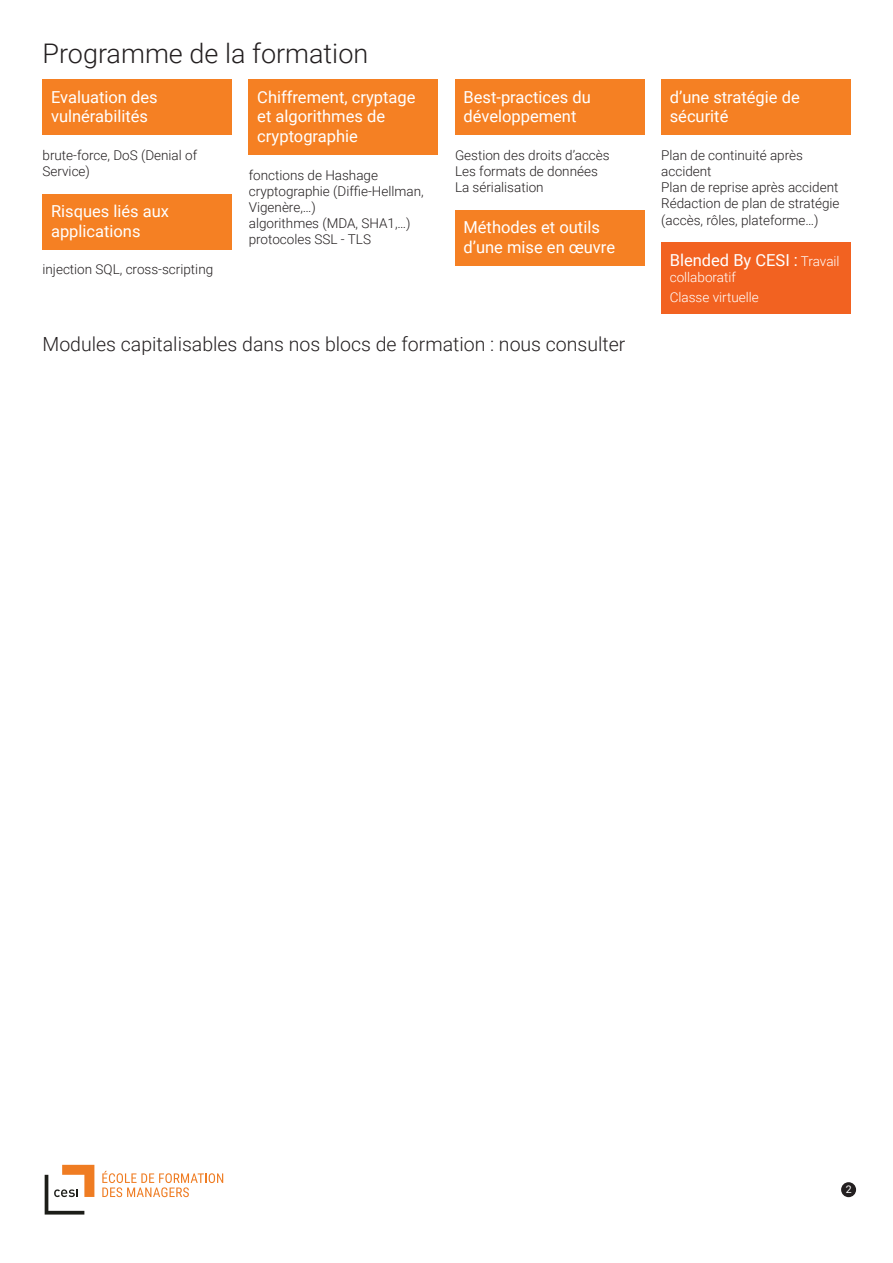
<style>
.page{position:relative;width:893px;height:1263px;background:#fff}
.page>*{position:absolute;margin:0;border:0;box-sizing:border-box;transform-origin:0 0}
.t1{font:300 27px "Roboto";color:#231f20}
.t2{font:300 19.5px "Roboto";color:#231f20}
.t3{font:16.5px/19.8px "Roboto";color:#fff}
.t4{font:300 13.5px/16.2px "Roboto";color:#231f20}
.t5{font:300 13.5px/19.8px "Roboto";color:#fff}
.t6{font:10.5px "Roboto";color:#fff}
.s1{font-weight:300;font-size:13.5px}
</style>
<div class="page">
<div style="left:841px;top:1182px;width:15px;height:15px;background:#231f20;border-radius:50%"></div>
<svg style="left:45px;top:1165px;width:49px;height:49px"></svg>
<svg style="left:102px;top:1171px;width:121px;height:26px"></svg>
<div style="left:43px;top:80px;width:189px;height:55px;background:#f58023"></div>
<div style="left:43px;top:194px;width:189px;height:55px;background:#f58023"></div>
<div style="left:249px;top:80px;width:189px;height:75px;background:#f58023"></div>
<div style="left:455px;top:80px;width:189px;height:55px;background:#f58023"></div>
<div style="left:455px;top:210px;width:189px;height:56px;background:#f58023"></div>
<div style="left:661px;top:80px;width:189px;height:55px;background:#f58023"></div>
<div style="left:661px;top:243px;width:189px;height:71px;background:#f26221"></div>
<h1 class="t1" style="left:43px;top:34px;width:327px">Programme de la formation</h1>
<p class="t3" style="left:51px;top:86px;width:108px">Evaluation des vulnérabilités</p>
<p class="t4" style="left:43px;top:146px;width:156px">brute-force, DoS (Denial of<br>Service)</p>
<p class="t3" style="left:51px;top:201px;width:120px">Risques liés aux applications</p>
<p class="t4" style="left:43px;top:261px;width:172px">injection SQL, cross-scripting</p>
<p class="t3" style="left:257px;top:86px;width:160px">Chiffrement, cryptage et algorithmes de cryptographie</p>
<p class="t4" style="left:249px;top:166px;width:176px">fonctions de Hashage cryptographie (Diffie-Hellman,<br>Vigenère,…)<br>algorithmes (MDA, SHA1,…) protocoles SSL - TLS</p>
<p class="t3" style="left:463px;top:86px;width:129px">Best-practices du développement</p>
<p class="t4" style="left:455px;top:146px;width:156px">Gestion des droits d’accès<br>Les formats de données<br>La sérialisation</p>
<p class="t3" style="left:463px;top:217px;width:153px">Méthodes et outils d’une mise en œuvre</p>
<h2 class="t2" style="left:43px;top:331px;width:584px">Modules capitalisables dans nos blocs de formation : nous consulter</h2>
<p class="t3" style="left:670px;top:86px;width:132px">d’une stratégie de sécurité</p>
<p class="t4" style="left:661px;top:146px;width:180px">Plan de continuité après accident<br>Plan de reprise après accident<br>Rédaction de plan de stratégie (accès, rôles, plateforme…)</p>
<p class="t3" style="left:670px;top:249px;width:171px">Blended By CESI : <span class="s1">Travail</span></p>
<p class="t5" style="left:670px;top:267px;width:91px">collaboratif<br>Classe virtuelle</p>
<p class="t6" style="left:846px;top:1182px;width:7px">2</p>
</div>
